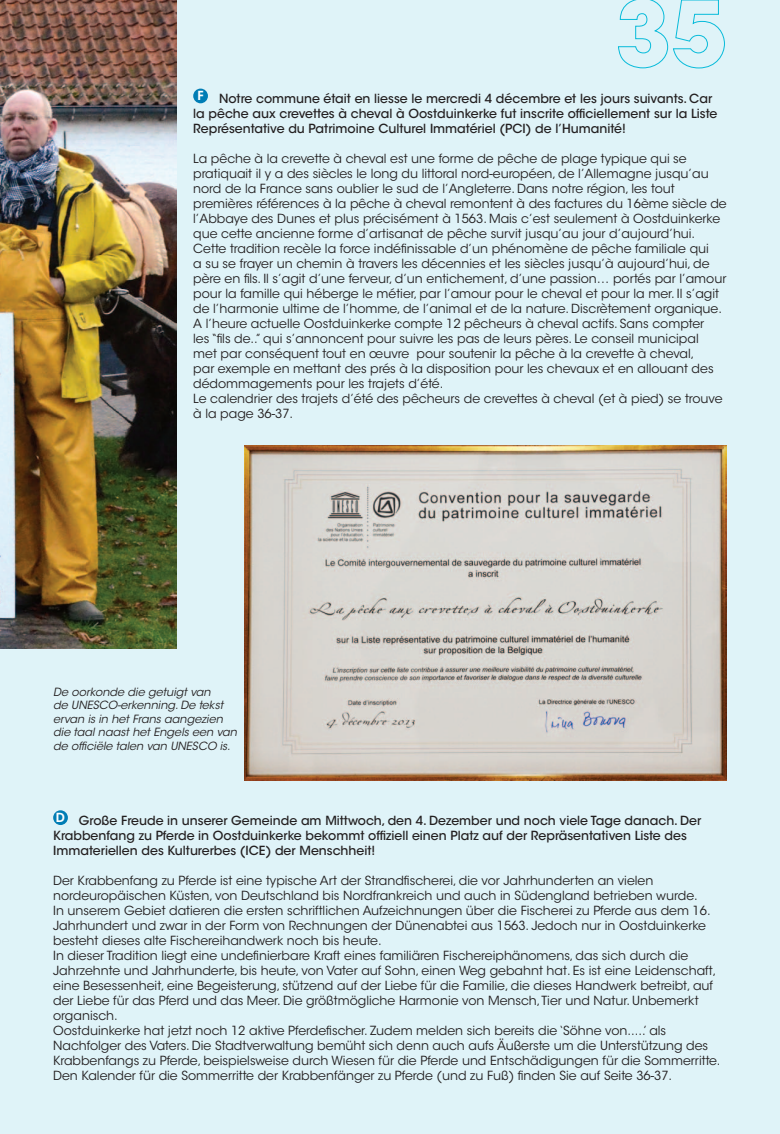
<style>
.page{position:relative;width:780px;height:1134px;background:#dff3f8}
.page>*{position:absolute;margin:0;border:0;box-sizing:border-box;transform-origin:0 0}
.Body{font:12.5px/15px "ITC Avant Garde Std";color:#231f20}
.Inleiding{font:500 12.5px/15px "ITC Avant Garde Std";color:#231f20}
.t1{font:600 12.5px "ITC Avant Garde Std";color:#fff}
.Onderschrift_foto{font:italic 11.25px/13.5px "ITC Avant Garde Std";color:#231f20}
</style>
<div class="page">
<img style="left:0;top:0;width:176px;height:648px">
<div style="left:193px;top:89px;width:15px;height:14px;background:#007db5;border-radius:50%"></div>
<div style="left:53px;top:810px;width:15px;height:15px;background:#007db5;border-radius:50%"></div>
<img style="left:244px;top:445px;width:482px;height:336px">
<svg style="left:618px;top:0;width:107px;height:69px"></svg>
<p class="t1" style="left:197px;top:88px;width:8px">F</p>
<p class="Inleiding" style="left:193px;top:91px;width:525px;text-indent:26px">Notre commune était en liesse le mercredi 4 décembre et les jours suivants. Car la pêche aux crevettes à cheval à Oostduinkerke fut inscrite officiellement sur la Liste<br>Représentative du Patrimoine Culturel Immatériel (PCI) de l’Humanité!</p>
<p class="Body" style="left:193px;top:151px;width:535px">La pêche à la crevette à cheval est une forme de pêche de plage typique qui se pratiquait il y a des siècles le long du littoral nord-européen, de l’Allemagne jusqu’au nord de la France sans oublier le sud de l’Angleterre. Dans notre région, les tout premières références à la pêche à cheval remontent à des factures du 16ème siècle de l’Abbaye des Dunes et plus précisément à 1563. Mais c’est seulement à Oostduinkerke que cette ancienne forme d’artisanat de pêche survit jusqu’au jour d’aujourd’hui.</p>
<p class="Body" style="left:193px;top:241px;width:534px">Cette tradition recèle la force indéfinissable d’un phénomène de pêche familiale qui<br>a su se frayer un chemin à travers les décennies et les siècles jusqu’à aujourd’hui, de père en fils. Il s’agit d’une ferveur, d’un entichement, d’une passion… portés par l’amour pour la famille qui héberge le métier, par l’amour pour le cheval et pour la mer. Il s’agit de l’harmonie ultime de l’homme, de l’animal et de la nature. Discrètement organique.<br>A l’heure actuelle Oostduinkerke compte 12 pêcheurs à cheval actifs. Sans compter<br>les “fils de..” qui s’annoncent pour suivre les pas de leurs pères. Le conseil municipal<br>met par conséquent tout en œuvre pour soutenir la pêche à la crevette à cheval,<br>par exemple en mettant des prés à la disposition pour les chevaux et en allouant des dédommagements pour les trajets d’été.</p>
<p class="Body" style="left:193px;top:391px;width:531px">Le calendrier des trajets d’été des pêcheurs de crevettes à cheval (et à pied) se trouve à la page 36-37.</p>
<p class="Onderschrift_foto" style="left:53px;top:685px;width:185px">De oorkonde die getuigt van<br>de UNESCO-erkenning. De tekst ervan is in het Frans aangezien die taal naast het Engels een van de officiële talen van UNESCO is.</p>
<p class="t1" style="left:56px;top:809px;width:11px">D</p>
<p class="Inleiding" style="left:53px;top:813px;width:649px;text-indent:26px">Große Freude in unserer Gemeinde am Mittwoch, den 4. Dezember und noch viele Tage danach. Der<br>Krabbenfang zu Pferde in Oostduinkerke bekommt offiziell einen Platz auf der Repräsentativen Liste des<br>Immateriellen des Kulturerbes (ICE) der Menschheit!</p>
<p class="Body" style="left:53px;top:873px;width:659px">Der Krabbenfang zu Pferde ist eine typische Art der Strandfischerei, die vor Jahrhunderten an vielen nordeuropäischen Küsten, von Deutschland bis Nordfrankreich und auch in Südengland betrieben wurde.<br>In unserem Gebiet datieren die ersten schriftlichen Aufzeichnungen über die Fischerei zu Pferde aus dem 16.<br>Jahrhundert und zwar in der Form von Rechnungen der Dünenabtei aus 1563. Jedoch nur in Oostduinkerke besteht dieses alte Fischereihandwerk noch bis heute.</p>
<p class="Body" style="left:53px;top:948px;width:664px">In dieser Tradition liegt eine undefinierbare Kraft eines familiären Fischereiphänomens, das sich durch die Jahrzehnte und Jahrhunderte, bis heute, von Vater auf Sohn, einen Weg gebahnt hat. Es ist eine Leidenschaft, eine Besessenheit, eine Begeisterung, stützend auf der Liebe für die Familie, die dieses Handwerk betreibt, auf der Liebe für das Pferd und das Meer. Die größtmögliche Harmonie von Mensch, Tier und Natur. Unbemerkt organisch.</p>
<p class="Body" style="left:53px;top:1023px;width:669px">Oostduinkerke hat jetzt noch 12 aktive Pferdefischer. Zudem melden sich bereits die ‘Söhne von.....’ als<br>Nachfolger des Vaters. Die Stadtverwaltung bemüht sich denn auch aufs Äußerste um die Unterstützung des<br>Krabbenfangs zu Pferde, beispielsweise durch Wiesen für die Pferde und Entschädigungen für die Sommerritte.</p>
<p class="Body" style="left:53px;top:1068px;width:620px">Den Kalender für die Sommerritte der Krabbenfänger zu Pferde (und zu Fuß) finden Sie auf Seite 36-37.</p>
</div>
